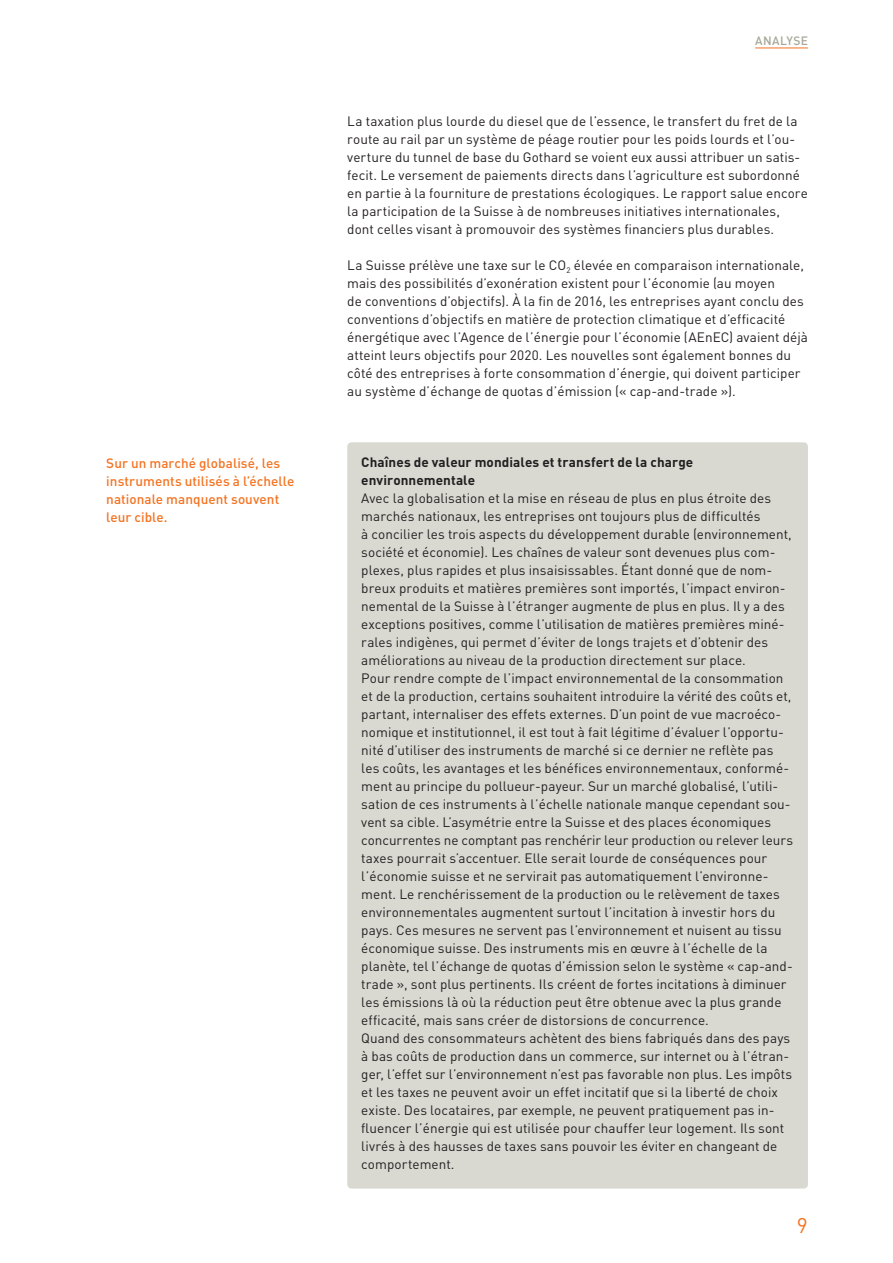
<style>
.page{position:relative;width:893px;height:1263px;background:#fff}
.page>*{position:absolute;margin:0;border:0;box-sizing:border-box;transform-origin:0 0}
.t1{font:21px "DIN";color:#f47321}
.t2{font:13.5px/18px "DIN";letter-spacing:.005em;color:#231f20}
.t3{font:500 13.5px/18px "DIN";letter-spacing:.005em;color:#f47321}
.t4{font:700 13.5px/18px "DIN";letter-spacing:.005em;color:#231f20}
.t5{font:500 12px "DIN";letter-spacing:.03em;color:#a6a698}
</style>
<div class="page">
<hr style="left:755px;top:48px;width:53px;height:1px;background:#f47321">
<div style="left:347px;top:442px;width:461px;height:746px;background:#d9d9d2;border-radius:4px"></div>
<p class="t3" style="left:106px;top:453px;width:190px">Sur un marché globalisé, les instruments utilisés à l’échelle nationale manquent souvent leur cible.</p>
<p class="t5" style="left:755px;top:33px;width:54px">ANALYSE</p>
<p class="t2" style="left:347px;top:112px;width:462px">La taxation plus lourde du diesel que de l’essence, le transfert du fret de la route au rail par un système de péage routier pour les poids lourds et l’ou&shy;verture du tunnel de base du Gothard se voient eux aussi attribuer un satis&shy;fecit. Le versement de paiements directs dans l’agriculture est subordonné en partie à la fourniture de prestations écologiques. Le rapport salue encore la participation de la Suisse à de nombreuses initiatives internationales, dont celles visant à promouvoir des systèmes financiers plus durables.</p>
<p class="t2" style="left:347px;top:256px;width:462px">La Suisse prélève une taxe sur le CO<sub>2</sub> élevée en comparaison internationale, mais des possibilités d’exonération existent pour l’économie (au moyen<br>de conventions d’objectifs). À la fin de 2016, les entreprises ayant conclu des conventions d’objectifs en matière de protection climatique et d’efficacité énergétique avec l’Agence de l’énergie pour l’économie (AEnEC) avaient déjà atteint leurs objectifs pour 2020. Les nouvelles sont également bonnes du côté des entreprises à forte consommation d’énergie, qui doivent participer au système d’échange de quotas d’émission (« cap-and-trade »).</p>
<p class="t4" style="left:361px;top:452px;width:334px">Chaînes de valeur mondiales et transfert de la charge environnementale</p>
<p class="t2" style="left:361px;top:488px;width:433px">Avec la globalisation et la mise en réseau de plus en plus étroite des marchés nationaux, les entreprises ont toujours plus de difficultés<br>à concilier les trois aspects du développement durable (environnement, société et économie). Les chaînes de valeur sont devenues plus com&shy;plexes, plus rapides et plus insaisissables. Étant donné que de nom&shy;breux produits et matières premières sont importés, l’impact environ&shy;nemental de la Suisse à l’étranger augmente de plus en plus. Il y a des exceptions positives, comme l’utilisation de matières premières miné&shy;rales indigènes, qui permet d’éviter de longs trajets et d’obtenir des améliorations au niveau de la production directement sur place.<br>Pour rendre compte de l’impact environnemental de la consommation et de la production, certains souhaitent introduire la vérité des coûts et, partant, internaliser des effets externes. D’un point de vue macroéco&shy;nomique et institutionnel, il est tout à fait légitime d’évaluer l’opportu&shy;nité d’utiliser des instruments de marché si ce dernier ne reflète pas les coûts, les avantages et les bénéfices environnementaux, conformé&shy;ment au principe du pollueur-payeur. Sur un marché globalisé, l’utili&shy;sation de ces instruments à l’échelle nationale manque cependant sou&shy;vent sa cible. L’asymétrie entre la Suisse et des places économiques concurrentes ne comptant pas renchérir leur production ou relever leurs taxes pourrait s’accentuer. Elle serait lourde de conséquences pour l’économie suisse et ne servirait pas automatiquement l’environne&shy;ment. Le renchérissement de la production ou le relèvement de taxes environnementales augmentent surtout l’incitation à investir hors du pays. Ces mesures ne servent pas l’environnement et nuisent au tissu économique suisse. Des instruments mis en œuvre à l’échelle de la planète, tel l’échange de quotas d’émission selon le système « cap-and&shy;trade », sont plus pertinents. Ils créent de fortes incitations à diminuer les émissions là où la réduction peut être obtenue avec la plus grande efficacité, mais sans créer de distorsions de concurrence.<br>Quand des consommateurs achètent des biens fabriqués dans des pays à bas coûts de production dans un commerce, sur internet ou à l’étran&shy;ger, l’effet sur l’environnement n’est pas favorable non plus. Les impôts et les taxes ne peuvent avoir un effet incitatif que si la liberté de choix existe. Des locataires, par exemple, ne peuvent pratiquement pas in&shy;fluencer l’énergie qui est utilisée pour chauffer leur logement. Ils sont livrés à des hausses de taxes sans pouvoir les éviter en changeant de comportement.</p>
<h1 class="t1" style="left:797px;top:1211px;width:12px">9</h1>
</div>
